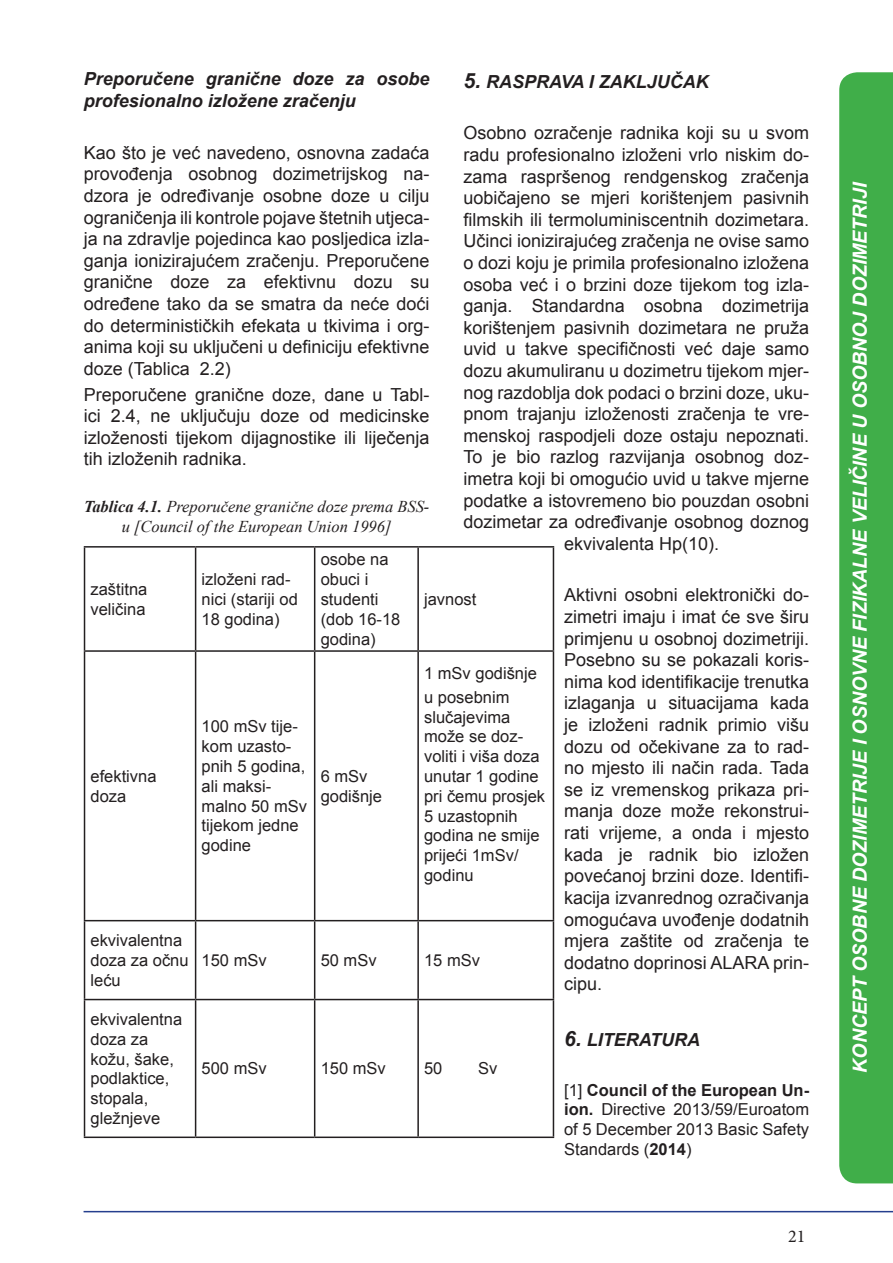
<style>
.page{position:relative;width:893px;height:1263px;background:#fff}
.page>*{position:absolute;margin:0;border:0;box-sizing:border-box;transform-origin:0 0}
.Heading_3{font:italic 700 19.5px "Arial";letter-spacing:-.005em;color:#fff}
.t1{font:18px/21.6px "Arial";color:#231f20;text-align:justify}
.t2{font:italic 700 18px/21.6px "Arial";color:#231f20}
.t3{font:18px "Minion Pro";color:#231f20}
.t4{font:16.5px/19.8px "Arial";color:#231f20}
.t5{font:italic 16.5px/19.8px "Times New Roman";color:#231f20;text-align:center}
.s1{font-size:21px}
.s2{font-weight:700}
</style>
<div class="page">
<hr style="left:84px;top:1211px;width:809px;height:1px;background:#253f8e">
<div style="left:839px;top:72px;width:54px;height:1111px;background:#40ae49"></div>
<hr style="left:84px;top:546px;width:112px;height:2px;background:#231f20">
<hr style="left:84px;top:548px;width:1px;height:102px;background:#231f20">
<hr style="left:196px;top:546px;width:119px;height:2px;background:#231f20">
<hr style="left:195px;top:548px;width:1px;height:102px;background:#231f20">
<hr style="left:315px;top:546px;width:103px;height:2px;background:#231f20">
<hr style="left:314px;top:548px;width:1px;height:102px;background:#231f20">
<hr style="left:418px;top:546px;width:136px;height:2px;background:#231f20">
<hr style="left:417px;top:548px;width:2px;height:102px;background:#231f20">
<hr style="left:553px;top:548px;width:1px;height:102px;background:#231f20">
<hr style="left:84px;top:650px;width:112px;height:2px;background:#231f20">
<hr style="left:84px;top:652px;width:1px;height:268px;background:#231f20">
<hr style="left:196px;top:650px;width:119px;height:2px;background:#231f20">
<hr style="left:195px;top:652px;width:1px;height:268px;background:#231f20">
<hr style="left:315px;top:650px;width:103px;height:2px;background:#231f20">
<hr style="left:314px;top:652px;width:1px;height:268px;background:#231f20">
<hr style="left:418px;top:650px;width:136px;height:2px;background:#231f20">
<hr style="left:417px;top:652px;width:2px;height:268px;background:#231f20">
<hr style="left:553px;top:652px;width:1px;height:268px;background:#231f20">
<hr style="left:84px;top:920px;width:112px;height:1px;background:#231f20">
<hr style="left:84px;top:921px;width:1px;height:78px;background:#231f20">
<hr style="left:196px;top:920px;width:119px;height:1px;background:#231f20">
<hr style="left:195px;top:921px;width:1px;height:78px;background:#231f20">
<hr style="left:315px;top:920px;width:103px;height:1px;background:#231f20">
<hr style="left:314px;top:921px;width:1px;height:78px;background:#231f20">
<hr style="left:418px;top:920px;width:136px;height:1px;background:#231f20">
<hr style="left:417px;top:921px;width:2px;height:78px;background:#231f20">
<hr style="left:553px;top:921px;width:1px;height:78px;background:#231f20">
<hr style="left:84px;top:999px;width:112px;height:1px;background:#231f20">
<hr style="left:84px;top:1000px;width:1px;height:136px;background:#231f20">
<hr style="left:196px;top:999px;width:119px;height:1px;background:#231f20">
<hr style="left:195px;top:1000px;width:1px;height:136px;background:#231f20">
<hr style="left:315px;top:999px;width:103px;height:1px;background:#231f20">
<hr style="left:314px;top:1000px;width:1px;height:136px;background:#231f20">
<hr style="left:418px;top:999px;width:136px;height:1px;background:#231f20">
<hr style="left:417px;top:1000px;width:2px;height:136px;background:#231f20">
<hr style="left:553px;top:1000px;width:1px;height:136px;background:#231f20">
<hr style="left:84px;top:1136px;width:112px;height:2px;background:#231f20">
<hr style="left:196px;top:1136px;width:119px;height:2px;background:#231f20">
<hr style="left:315px;top:1136px;width:103px;height:2px;background:#231f20">
<hr style="left:418px;top:1136px;width:136px;height:2px;background:#231f20">
<p class="t2" style="left:463px;top:71px;width:247px"><span class="s1">5.</span> RASPRAVA I ZAKLJUČAK</p>
<p class="t1" style="left:463px;top:122px;width:347px;text-align:center">Osobno ozračenje radnika koji su u svom radu profesionalno izloženi vrlo niskim do&shy;zama raspršenog rendgenskog zračenja uobičajeno se mjeri korištenjem pasivnih filmskih ili termoluminiscentnih dozimetara.<br>Učinci ionizirajućeg zračenja ne ovise samo o dozi koju je primila profesionalno izložena osoba već i o brzini doze tijekom tog izla&shy;ganja. Standardna osobna dozimetrija korištenjem pasivnih dozimetara ne pruža uvid u takve specifičnosti već daje samo dozu akumuliranu u dozimetru tijekom mjer&shy;nog razdoblja dok podaci o brzini doze, uku&shy;pnom trajanju izloženosti zračenja te vre&shy;menskoj raspodjeli doze ostaju nepoznati.<br>To je bio razlog razvijanja osobnog doz&shy;imetra koji bi omogućio uvid u takve mjerne podatke a istovremeno bio pouzdan osobni dozimetar za određivanje osobnog doznog ekvivalenta Hp(10).</p>
<p class="t1" style="left:564px;top:584px;width:247px">Aktivni osobni elektronički do&shy;zimetri imaju i imat će sve širu primjenu u osobnoj dozimetriji.<br>Posebno su se pokazali koris&shy;nima kod identifikacije trenutka izlaganja u situacijama kada je izloženi radnik primio višu dozu od očekivane za to rad&shy;no mjesto ili način rada. Tada se iz vremenskog prikaza pri&shy;manja doze može rekonstrui&shy;rati vrijeme, a onda i mjesto kada je radnik bio izložen povećanoj brzini doze. Identifi&shy;kacija izvanrednog ozračivanja omogućava uvođenje dodatnih mjera zaštite od zračenja te dodatno doprinosi ALARA prin&shy;cipu.</p>
<p class="t2" style="left:564px;top:1029px;width:138px"><span class="s1">6.</span> LITERATURA</p>
<p class="t4" style="left:564px;top:1080px;width:247px;text-align:justify">[1] <span class="s2">Council of the European Un&shy;ion.</span> Directive 2013/59/Euroatom of 5 December 2013 Basic Safety Standards (<span class="s2">2014</span>)</p>
<p class="t2" style="left:84px;top:69px;width:347px">Preporučene granične doze za osobe profesionalno izložene zračenju</p>
<p class="t1" style="left:84px;top:142px;width:347px">Kao što je već navedeno, osnovna zadaća provođenja osobnog dozimetrijskog na&shy;dzora je određivanje osobne doze u cilju ograničenja ili kontrole pojave štetnih utjeca&shy;ja na zdravlje pojedinca kao posljedica izla&shy;ganja ionizirajućem zračenju. Preporučene granične doze za efektivnu dozu su određene tako da se smatra da neće doći do determinističkih efekata u tkivima i org&shy;anima koji su uključeni u definiciju efektivne doze (Tablica 2.2)</p>
<p class="t1" style="left:84px;top:384px;width:347px">Preporučene granične doze, dane u Tabl&shy;ici 2.4, ne uključuju doze od medicinske izloženosti tijekom dijagnostike ili liječenja tih izloženih radnika.</p>
<p class="t5" style="left:84px;top:496px;width:347px"><span class="s2">Tablica 4.1.</span> Preporučene granične doze prema BSS&shy;u [Council of the European Union 1996]</p>
<p class="t4" style="left:321px;top:550px;width:81px">osobe na obuci i studenti (dob 16-18 godina)</p>
<p class="t4" style="left:91px;top:579px;width:58px">zaštitna veličina</p>
<p class="t4" style="left:202px;top:570px;width:98px">izloženi rad&shy;nici (stariji od<br>18 godina)</p>
<p class="t4" style="left:424px;top:589px;width:54px">javnost</p>
<p class="t4" style="left:424px;top:663px;width:114px">1 mSv godišnje</p>
<p class="t4" style="left:424px;top:687px;width:123px">u posebnim slučajevima može se doz&shy;voliti i viša doza unutar 1 godine pri čemu prosjek<br>5 uzastopnih godina ne smije prijeći 1mSv/ godinu</p>
<p class="t4" style="left:202px;top:717px;width:107px">100 mSv tije&shy;kom uzasto&shy;pnih 5 godina, ali maksi&shy;malno 50 mSv tijekom jedne godine</p>
<p class="t4" style="left:91px;top:766px;width:68px">efektivna doza</p>
<p class="t4" style="left:321px;top:766px;width:63px">6 mSv godišnje</p>
<p class="t4" style="left:91px;top:931px;width:100px">ekvivalentna doza za očnu leću</p>
<p class="t4" style="left:202px;top:950px;width:67px">150 mSv</p>
<p class="t4" style="left:321px;top:950px;width:57px">50 mSv</p>
<p class="t4" style="left:424px;top:950px;width:57px">15 mSv</p>
<p class="t4" style="left:91px;top:1009px;width:93px">ekvivalentna doza za kožu, šake, podlaktice, stopala, gležnjeve</p>
<p class="t4" style="left:202px;top:1059px;width:67px">500 mSv</p>
<p class="t4" style="left:321px;top:1059px;width:67px">150 mSv</p>
<p class="t4" style="left:424px;top:1059px;width:20px">50</p>
<p class="t4" style="left:478px;top:1059px;width:21px">Sv</p>
<p class="t3" style="left:788px;top:1224px;width:19px">21</p>
<p class="Heading_3" style="left:847px;top:1073px;width:892px;rotate:-90deg">KONCEPT OSOBNE DOZIMETRIJE I OSNOVNE FIZIKALNE VELIČINE U OSOBNOJ DOZIMETRIJI</p>
</div>
